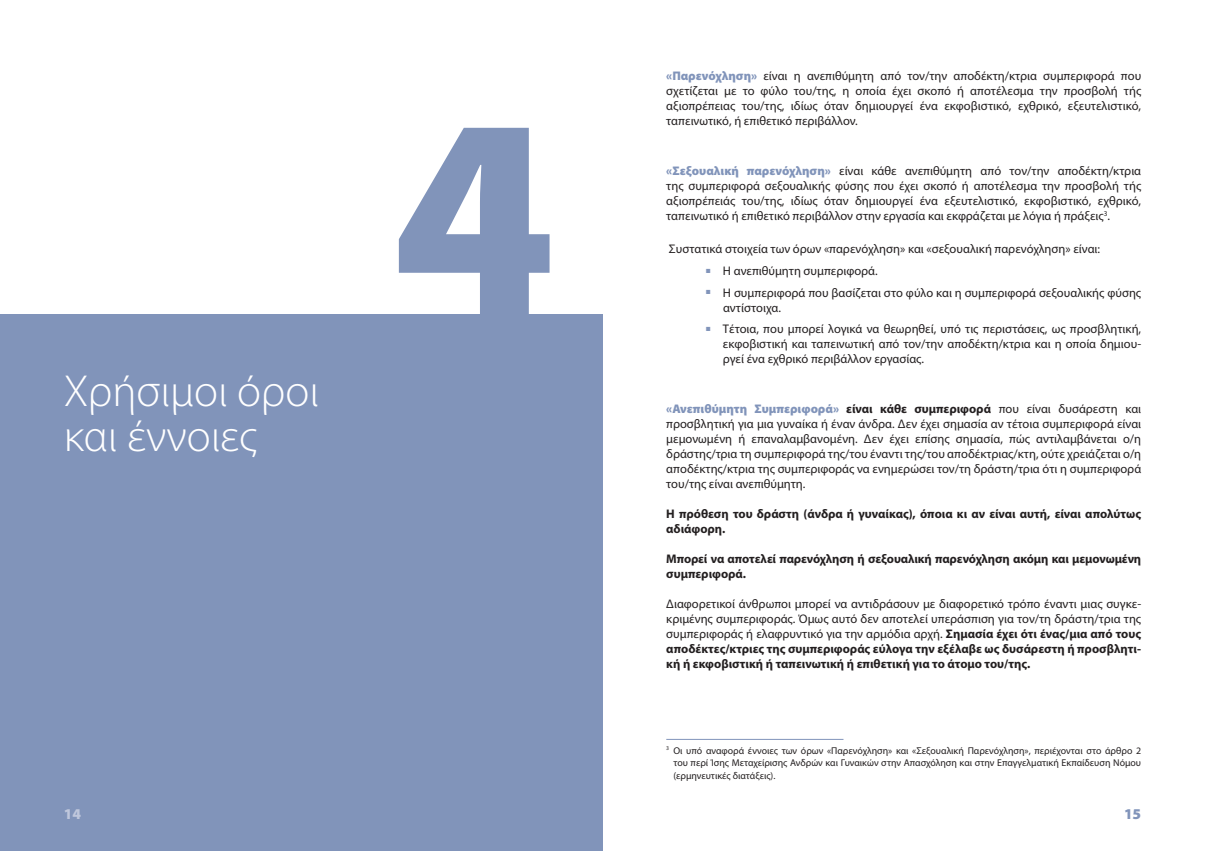
<style>
.page{position:relative;width:1205px;height:851px;background:#fff}
.page>*{position:absolute;margin:0;border:0;box-sizing:border-box;transform-origin:0 0}
.t1{font:900 287.5px "Myriad Pro";color:#8194ba}
.t2{font:300 45px/45px "Myriad Pro";color:#fff}
.t3{font:900 15px "Myriad Pro";color:#bfc7dc}
.t4{font:900 15px "Myriad Pro";color:#8194ba}
.t5{font:12.5px/15px "Myriad Pro";color:#231f20;text-align:justify}
.t6{font:700 12.5px/15px "Myriad Pro";letter-spacing:-.005em;color:#231f20}
.t7{font:9.88px/12.5px "Myriad Pro";color:#231f20;text-align:justify}
.s1{font-weight:900;color:#8194ba}
.s2{color:#8194ba}
.s3{font-weight:700}
</style>
<div class="page">
<div style="left:0;top:314px;width:602px;height:536px;background:#8194ba"></div>
<hr style="left:666px;top:739px;width:177px;height:1px;background:#8194ba">
<h2 class="t2" style="left:64px;top:369px;width:257px">Χρήσιμοι όροι και έννοιες</h2>
<h1 class="t1" style="left:391px;top:54px;width:166px">4</h1>
<p class="t5" style="left:666px;top:68px;width:476px"><span class="s1">«Παρενόχληση»</span> είναι η ανεπιθύμητη από τον/την αποδέκτη/κτρια συμπεριφορά που σχετίζεται με το φύλο του/της, η οποία έχει σκοπό ή αποτέλεσμα την προσβολή τής αξιοπρέπειας του/της, ιδίως όταν δημιουργεί ένα εκφοβιστικό, εχθρικό, εξευτελιστικό, ταπεινωτικό, ή επιθετικό περιβάλλον.</p>
<p class="t5" style="left:666px;top:163px;width:476px"><span class="s1">«Σεξουαλική παρενόχληση»</span> είναι κάθε ανεπιθύμητη από τον/την αποδέκτη/κτρια της συμπεριφορά σεξουαλικής φύσης που έχει σκοπό ή αποτέλεσμα την προσβολή τής αξιοπρέπειάς του/της, ιδίως όταν δημιουργεί ένα εξευτελιστικό, εκφοβιστικό, εχθρικό, ταπεινωτικό ή επιθετικό περιβάλλον στην εργασία και εκφράζεται με λόγια ή πράξεις<sup>3</sup>.</p>
<p class="t5" style="left:669px;top:241px;width:433px">Συστατικά στοιχεία των όρων «παρενόχληση» και «σεξουαλική παρενόχληση» είναι:</p>
<p class="t5" style="left:705px;top:263px;width:174px"><span class="s2">▪</span> Η ανεπιθύμητη συμπεριφορά.</p>
<p class="t5" style="left:723px;top:285px;width:420px;text-indent:-18px"><span class="s2">▪</span> Η συμπεριφορά που βασίζεται στο φύλο και η συμπεριφορά σεξουαλικής φύσης αντίστοιχα.</p>
<p class="t5" style="left:723px;top:321px;width:420px;text-indent:-18px"><span class="s2">▪</span> Τέτοια, που μπορεί λογικά να θεωρηθεί, υπό τις περιστάσεις, ως προσβλητική, εκφοβιστική και ταπεινωτική από τον/την αποδέκτη/κτρια και η οποία δημιου&shy;ργεί ένα εχθρικό περιβάλλον εργασίας.</p>
<p class="t5" style="left:666px;top:401px;width:476px"><span class="s1">«Ανεπιθύμητη Συμπεριφορά»</span> <span class="s3">είναι κάθε συμπεριφορά</span> που είναι δυσάρεστη και προσβλητική για μια γυναίκα ή έναν άνδρα. Δεν έχει σημασία αν τέτοια συμπεριφορά είναι μεμονωμένη ή επαναλαμβανομένη. Δεν έχει επίσης σημασία, πώς αντιλαμβάνεται ο/η δράστης/τρια τη συμπεριφορά της/του έναντι της/του αποδέκτριας/κτη, ούτε χρειάζεται ο/η αποδέκτης/κτρια της συμπεριφοράς να ενημερώσει τον/τη δράστη/τρια ότι η συμπεριφορά του/της είναι ανεπιθύμητη.</p>
<p class="t6" style="left:666px;top:506px;width:476px">Η πρόθεση του δράστη (άνδρα ή γυναίκας), όποια κι αν είναι αυτή, είναι απολύτως αδιάφορη.</p>
<p class="t6" style="left:666px;top:551px;width:476px">Μπορεί να αποτελεί παρενόχληση ή σεξουαλική παρενόχληση ακόμη και μεμονωμένη συμπεριφορά.</p>
<p class="t5" style="left:666px;top:596px;width:476px">Διαφορετικοί άνθρωποι μπορεί να αντιδράσουν με διαφορετικό τρόπο έναντι μιας συγκε&shy;κριμένης συμπεριφοράς. Όμως αυτό δεν αποτελεί υπεράσπιση για τον/τη δράστη/τρια της συμπεριφοράς ή ελαφρυντικό για την αρμόδια αρχή. <span class="s3">Σημασία έχει ότι ένας/μια από τους αποδέκτες/κτριες της συμπεριφοράς εύλογα την εξέλαβε ως δυσάρεστη ή προσβλητι&shy;κή ή εκφοβιστική ή ταπεινωτική ή επιθετική για το άτομο του/της.</span></p>
<p class="t7" style="left:673px;top:743px;width:469px;text-indent:-7px"><sup>3</sup> Οι υπό αναφορά έννοιες των όρων «Παρενόχληση» και «Σεξουαλική Παρενόχληση», περιέχονται στο άρθρο 2 του περί Ίσης Μεταχείρισης Ανδρών και Γυναικών στην Απασχόληση και στην Επαγγελματική Εκπαίδευση Νόμου (ερμηνευτικές διατάξεις).</p>
<p class="t3" style="left:64px;top:805px;width:19px">14</p>
<p class="t4" style="left:1124px;top:805px;width:19px">15</p>
</div>
